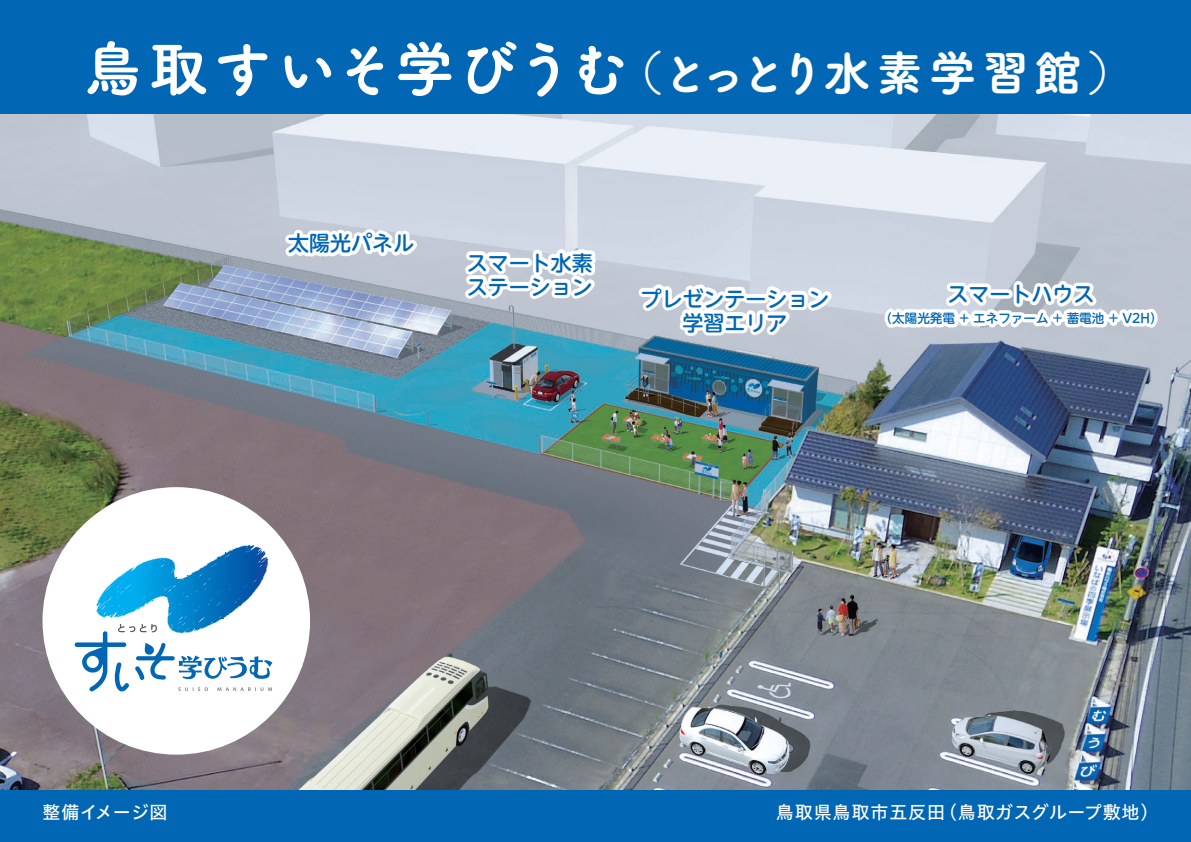
<style>
.page{position:relative;width:1191px;height:842px;background:#fff}
.page>*{position:absolute;margin:0;border:0;box-sizing:border-box;transform-origin:0 0}
.t1{font:48px "Tsuku A Rd Gothic Std E";letter-spacing:.025em;color:#fff}
.t2{font:500 21px/24px "UD Shin M Go Pr 6 N";color:#0166b3}
.t3{font:18px "Hiragino UD Sans Std N W5";letter-spacing:.045em;color:#fff}
.t4{font:18px "Hiragino UD Sans Std N W5";letter-spacing:.01em;color:#fff}
.t5{font:500 12.6px "UD Shin M Go Pr 6 N";color:#0166b3}
.s1{font-size:60px}
</style>
<div class="page">
<img style="left:0;top:113px;width:1191px;height:678px">
<div style="left:0;top:0;width:1191px;height:113px;background:#0166b3"></div>
<div style="left:0;top:791px;width:1191px;height:51px;background:#0166b3"></div>
<svg style="left:280px;top:221px;width:140px;height:41px"></svg>
<div style="left:507px;top:258px;width:25px;height:9px;border:7px solid #fff"></div>
<svg style="left:459px;top:248px;width:57px;height:57px"></svg>
<div style="left:507px;top:282px;width:25px;height:9px;border:7px solid #fff"></div>
<svg style="left:524px;top:221px;width:80px;height:81px"></svg>
<svg style="left:635px;top:113px;width:200px;height:226px;background:#d8dee9"></svg>
<svg style="left:880px;top:113px;width:281px;height:244px;background:#c9d0db"></svg>
<div style="left:43px;top:487px;width:267px;height:268px;background:#fff;border-radius:50%"></div>
<svg style="left:75px;top:545px;width:197px;height:146px"></svg>
<h1 class="t1" style="left:83px;top:36px;width:1054px"><span class="s1">鳥取すいそ学びうむ</span>（とっとり水素学習館）</h1>
<p class="t2" style="left:288px;top:230px;width:127px">太陽光パネル</p>
<p class="t2" style="left:467px;top:249px;width:127px">スマート水素ステーション</p>
<p class="t2" style="left:640px;top:285px;width:190px;text-align:center">プレゼンテーション学習エリア</p>
<p class="t2" style="left:947px;top:281px;width:148px">スマートハウス</p>
<p class="t5" style="left:879px;top:308px;width:285px">（太陽光発電 + エネファーム + 蓄電池 + V2H）</p>
<p class="t4" style="left:43px;top:799px;width:126px">整備イメージ図</p>
<p class="t3" style="left:776px;top:799px;width:384px">鳥取県鳥取市五反田（鳥取ガスグループ敷地）</p>
</div>
